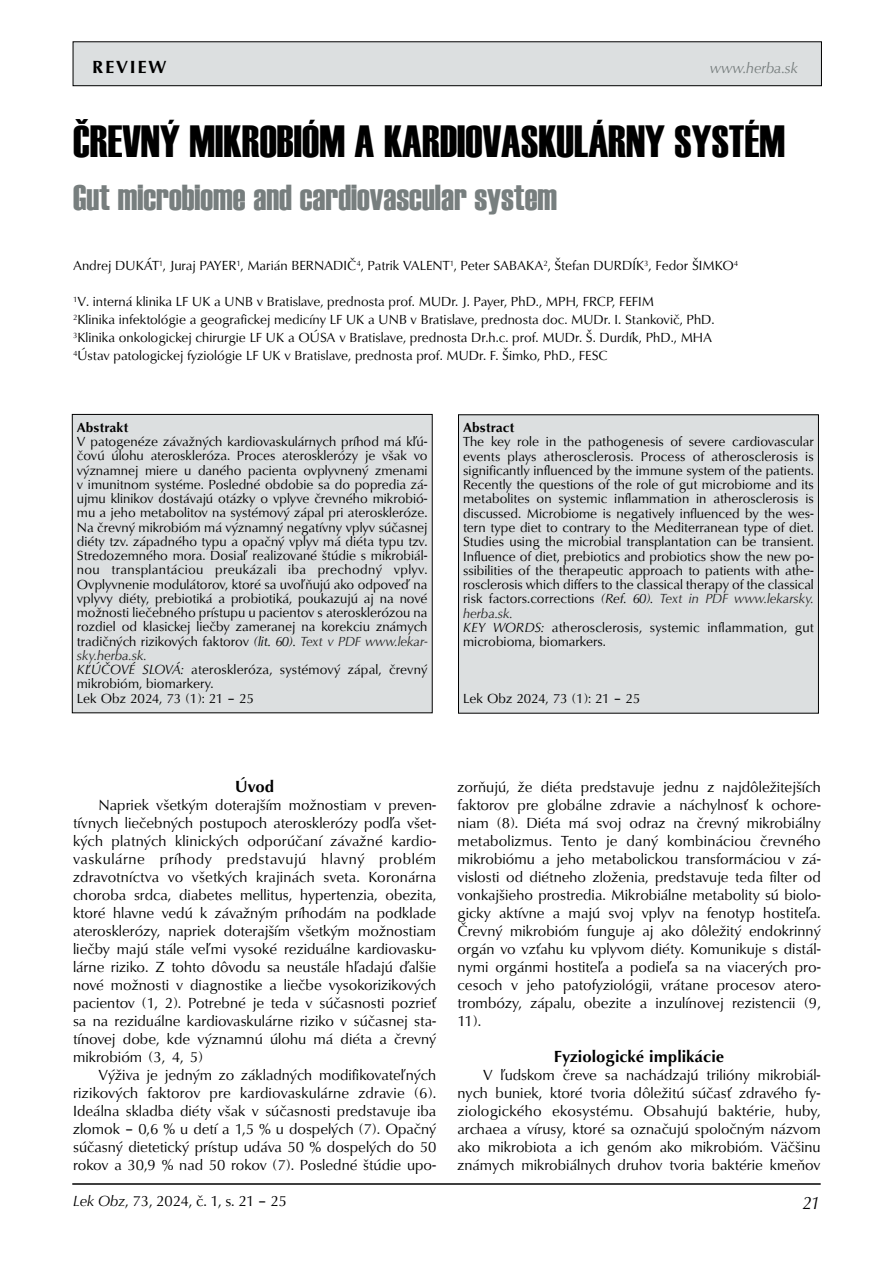
<style>
.page{position:relative;width:893px;height:1263px;background:#fff}
.page>*{position:absolute;margin:0;border:0;box-sizing:border-box;transform-origin:0 0}
.t1{font:45px "Haettenschweiler";color:#000}
.t2{font:36px "Haettenschweiler";color:#777e7e}
.t3{font:700 18px "URW Classico TEE";letter-spacing:.1em;color:#000}
.t4{font:italic 18px "URW Classico TEE";color:#000}
.t5{font:700 16.5px "URW Classico TEE";color:#000}
.t6{font:15px/18px "URW Classico TEE";color:#000;text-align:justify}
.t7{font:italic 15px "URW Classico TEE";color:#777e7e}
.t8{font:13.5px/14.2px "URW Classico TEE";color:#000}
.t9{font:700 13.5px "URW Classico TEE";color:#000}
.s1{font-style:italic}
.s2{font-style:italic;color:#252525}
</style>
<div class="page">
<div style="left:73px;top:42px;width:748px;height:44px;background:#dcdfe0"></div>
<div style="left:73px;top:41px;width:749px;height:45px;border:1px solid #000"></div>
<hr style="left:72px;top:1183px;width:749px;height:2px;background:#000">
<div style="left:72px;top:414px;width:360px;height:299px;background:#dcdfe0"></div>
<div style="left:72px;top:414px;width:361px;height:299px;border:1px solid #000"></div>
<div style="left:458px;top:415px;width:360px;height:298px;background:#dcdfe0"></div>
<div style="left:458px;top:414px;width:361px;height:299px;border:1px solid #000"></div>
<h3 class="t3" style="left:92px;top:56px;width:76px">REVIEW</h3>
<p class="t7" style="left:710px;top:59px;width:90px">www.herba.sk</p>
<h1 class="t1" style="left:73px;top:111px;width:713px">ČREVNÝ MIKROBIÓM A KARDIOVASKULÁRNY SYSTÉM</h1>
<h2 class="t2" style="left:73px;top:173px;width:486px">Gut microbiome and cardiovascular system</h2>
<p class="t8" style="left:73px;top:259px;width:667px">Andrej DUKÁT<sup>1</sup>, Juraj PAYER<sup>1</sup>, Marián BERNADIČ<sup>4</sup>, Patrik VALENT<sup>1</sup>, Peter SABAKA<sup>2</sup>, Štefan DURDÍK<sup>3</sup>, Fedor ŠIMKO<sup>4</sup></p>
<p class="t8" style="left:73px;top:293px;width:643px;line-height:18px"><sup>1</sup>V. interná klinika LF UK a UNB v Bratislave, prednosta prof. MUDr. J. Payer, PhD., MPH, FRCP, FEFIM<br><sup>2</sup>Klinika infektológie a geografickej medicíny LF UK a UNB v Bratislave, prednosta doc. MUDr. I. Stankovič, PhD.<br><sup>3</sup>Klinika onkologickej chirurgie LF UK a OÚSA v Bratislave, prednosta Dr.h.c. prof. MUDr. Š. Durdík, PhD., MHA <sup>4</sup>Ústav patologickej fyziológie LF UK v Bratislave, prednosta prof. MUDr. F. Šimko, PhD., FESC</p>
<p class="t9" style="left:77px;top:419px;width:53px">Abstrakt</p>
<p class="t8" style="left:77px;top:435px;width:352px">V patogenéze závažných kardiovaskulárnych príhod má kľú&shy;čovú úlohu ateroskleróza. Proces aterosklerózy je však vo významnej miere u daného pacienta ovplyvnený zmenami v imunitnom systéme. Posledné obdobie sa do popredia zá&shy;ujmu klinikov dostávajú otázky o vplyve črevného mikrobió&shy;mu a jeho metabolitov na systémový zápal pri ateroskleróze.<br>Na črevný mikrobióm má významný negatívny vplyv súčasnej diéty tzv. západného typu a opačný vplyv má diéta typu tzv.<br>Stredozemného mora. Dosiaľ realizované štúdie s mikrobiál&shy;nou transplantáciou preukázali iba prechodný vplyv.<br>Ovplyvnenie modulátorov, ktoré sa uvoľňujú ako odpoveď na vplyvy diéty, prebiotiká a probiotiká, poukazujú aj na nové možnosti liečebného prístupu u pacientov s aterosklerózou na rozdiel od klasickej liečby zameranej na korekciu známych tradičných rizikových faktorov <span class="s1">(lit. 60).</span> <span class="s2">Text v PDF www.lekar&shy;sky.herba.sk.<br></span><span class="s1">KĽÚČOVÉ SLOVÁ:</span> ateroskleróza, systémový zápal, črevný mikrobióm, biomarkery.<br>Lek Obz 2024, 73 (1): 21 – 25</p>
<p class="t9" style="left:463px;top:419px;width:53px">Abstract</p>
<p class="t8" style="left:463px;top:435px;width:352px">The key role in the pathogenesis of severe cardiovascular events plays atherosclerosis. Process of atherosclerosis is significantly influenced by the immune system of the patients.<br>Recently the questions of the role of gut microbiome and its metabolites on systemic inflammation in atherosclerosis is discussed. Microbiome is negatively influenced by the wes&shy;tern type diet to contrary to the Mediterranean type of diet.<br>Studies using the microbial transplantation can be transient.<br>Influence of diet, prebiotics and probiotics show the new po&shy;ssibilities of the therapeutic approach to patients with athe&shy;rosclerosis which differs to the classical therapy of the classical risk factors.corrections <span class="s1">(Ref. 60).</span> <span class="s2">Text in PDF www.lekarsky. herba.sk.<br></span><span class="s1">KEY WORDS:</span> atherosclerosis, systemic inflammation, gut microbioma, biomarkers.</p>
<p class="t8" style="left:463px;top:692px;width:179px">Lek Obz 2024, 73 (1): 21 – 25</p>
<p class="t5" style="left:235px;top:776px;width:41px">Úvod</p>
<p class="t6" style="left:73px;top:796px;width:365px;text-indent:26px">Napriek všetkým doterajším možnostiam v preven&shy;tívnych liečebných postupoch aterosklerózy podľa všet&shy;kých platných klinických odporúčaní závažné kardio&shy;vaskulárne príhody predstavujú hlavný problém zdravotníctva vo všetkých krajinách sveta. Koronárna choroba srdca, diabetes mellitus, hypertenzia, obezita, ktoré hlavne vedú k závažným príhodám na podklade aterosklerózy, napriek doterajším všetkým možnostiam liečby majú stále veľmi vysoké reziduálne kardiovasku&shy;lárne riziko. Z tohto dôvodu sa neustále hľadajú ďalšie nové možnosti v diagnostike a liečbe vysokorizikových pacientov (1, 2). Potrebné je teda v súčasnosti pozrieť sa na reziduálne kardiovaskulárne riziko v súčasnej sta&shy;tínovej dobe, kde významnú úlohu má diéta a črevný mikrobióm (3, 4, 5)</p>
<p class="t6" style="left:73px;top:1066px;width:365px;text-indent:26px">Výživa je jedným zo základných modifikovateľných rizikových faktorov pre kardiovaskulárne zdravie (6).<br>Ideálna skladba diéty však v súčasnosti predstavuje iba zlomok – 0,6 % u detí a 1,5 % u dospelých (7). Opačný súčasný dietetický prístup udáva 50 % dospelých do 50 rokov a 30,9 % nad 50 rokov (7). Posledné štúdie upo-</p>
<p class="t6" style="left:73px;top:1192px;width:215px"><span class="s1">Lek Obz</span>, 73, 2024, č. 1, s. 21 – 25</p>
<p class="t6" style="left:458px;top:778px;width:365px">zorňujú, že diéta predstavuje jednu z najdôležitejších faktorov pre globálne zdravie a náchylnosť k ochore&shy;niam (8). Diéta má svoj odraz na črevný mikrobiálny metabolizmus. Tento je daný kombináciou črevného mikrobiómu a jeho metabolickou transformáciou v zá&shy;vislosti od diétneho zloženia, predstavuje teda filter od vonkajšieho prostredia. Mikrobiálne metabolity sú biolo&shy;gicky aktívne a majú svoj vplyv na fenotyp hostiteľa.<br>Črevný mikrobióm funguje aj ako dôležitý endokrinný orgán vo vzťahu ku vplyvom diéty. Komunikuje s distál&shy;nymi orgánmi hostiteľa a podieľa sa na viacerých pro&shy;cesoch v jeho patofyziológii, vrátane procesov atero&shy;trombózy, zápalu, obezite a inzulínovej rezistencii (9, 11).</p>
<p class="t5" style="left:554px;top:1046px;width:172px">Fyziologické implikácie</p>
<p class="t6" style="left:457px;top:1066px;width:365px;text-indent:26px">V ľudskom čreve sa nachádzajú trilióny mikrobiál&shy;nych buniek, ktoré tvoria dôležitú súčasť zdravého fy&shy;ziologického ekosystému. Obsahujú baktérie, huby, archaea a vírusy, ktoré sa označujú spoločným názvom ako mikrobiota a ich genóm ako mikrobióm. Väčšinu známych mikrobiálnych druhov tvoria baktérie kmeňov</p>
<h3 class="t4" style="left:803px;top:1191px;width:18px">21</h3>
</div>
